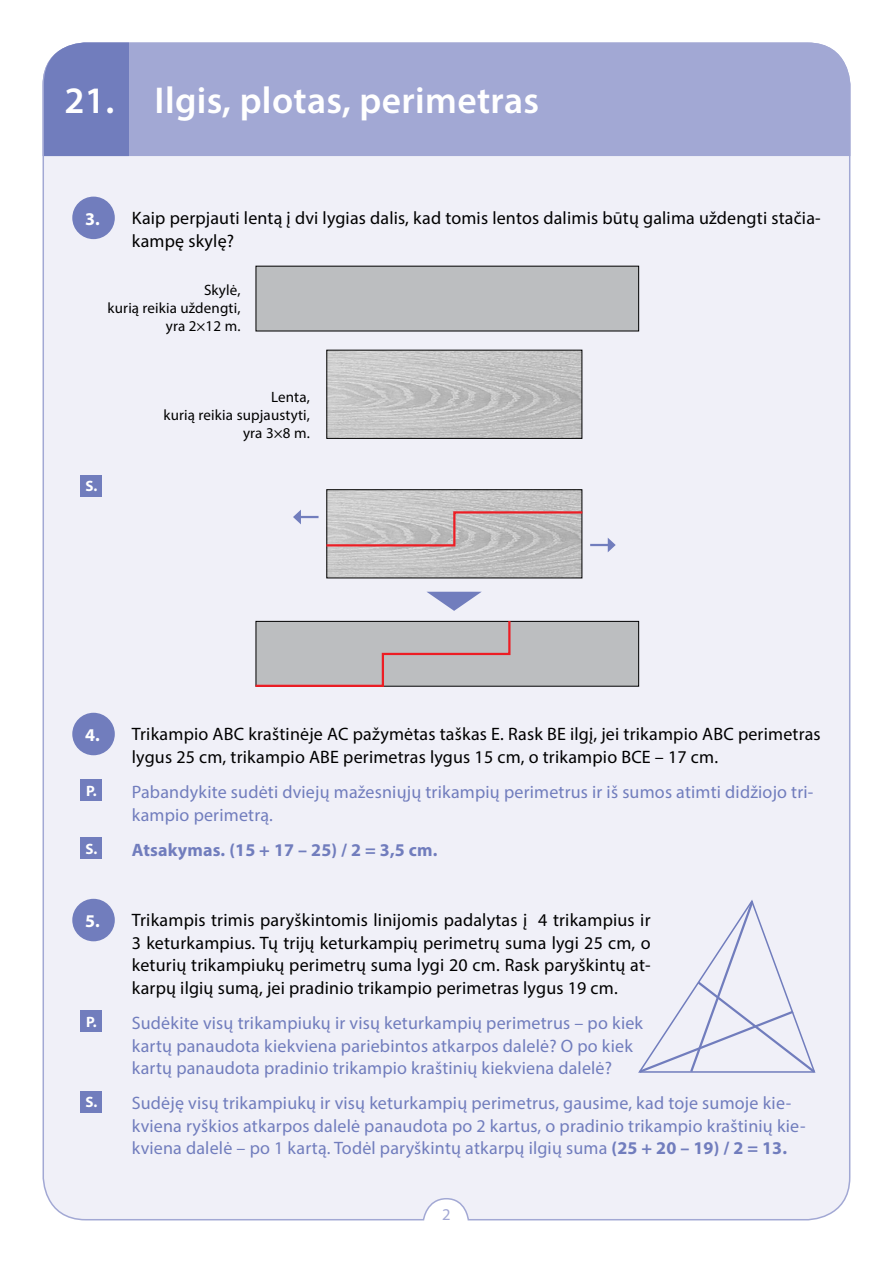
<style>
.page{position:relative;width:893px;height:1263px;background:#fff}
.page>*{position:absolute;margin:0;border:0;box-sizing:border-box;transform-origin:0 0}
.t1{font:600 37.5px "Myriad Pro";letter-spacing:.01em;color:#fff}
._4__Atsakymas{font:18px/22.5px "Myriad Pro";letter-spacing:.01em;color:#717dbd}
._2__Užduotis_12_pt{font:18px/22.5px "Myriad Pro";letter-spacing:.01em;color:#000}
._4__Atsakymas-2{font:700 18px "Myriad Pro";letter-spacing:.01em;color:#717dbd}
.t2{font:700 18px "Myriad Pro";color:#fff}
.t3{font:16.5px "Myriad Pro";color:#a2a8d4}
._2__Užduotis_12_pt-2{font:15px/18px "Myriad Pro";letter-spacing:.01em;color:#000;text-align:right}
.t4{font:700 15px "Myriad Pro";color:#fff}
.s1{font-weight:700}
</style>
<div class="page">
<div style="left:42px;top:42px;width:809px;height:1179px;background:#f0f0f8"></div>
<div style="left:43px;top:43px;width:807px;height:113px;background:#a2a8d4"></div>
<div style="left:44px;top:43px;width:85px;height:113px;background:#717dbd"></div>
<div style="left:72px;top:197px;width:43px;height:42px;background:#717dbd;border-radius:50%"></div>
<div style="left:81px;top:475px;width:21px;height:21px;background:#717dbd"></div>
<div style="left:72px;top:713px;width:43px;height:42px;background:#717dbd;border-radius:50%"></div>
<div style="left:81px;top:780px;width:21px;height:21px;background:#717dbd"></div>
<div style="left:81px;top:837px;width:21px;height:22px;background:#717dbd"></div>
<div style="left:72px;top:899px;width:43px;height:42px;background:#717dbd;border-radius:50%"></div>
<div style="left:81px;top:1011px;width:21px;height:21px;background:#717dbd"></div>
<div style="left:81px;top:1091px;width:21px;height:21px;background:#717dbd"></div>
<img style="left:328px;top:352px;width:252px;height:85px">
<div style="left:326px;top:350px;width:256px;height:89px;border:1px solid #000"></div>
<div style="left:256px;top:266px;width:383px;height:65px;background:#bcbec0"></div>
<svg style="left:637px;top:899px;width:180px;height:176px"></svg>
<div style="left:256px;top:621px;width:383px;height:65px;background:#bcbec0"></div>
<div style="left:256px;top:621px;width:383px;height:66px;border:1px solid #000"></div>
<svg style="left:253px;top:619px;width:259px;height:69px"></svg>
<img style="left:328px;top:491px;width:252px;height:85px">
<div style="left:326px;top:489px;width:256px;height:89px;border:1px solid #000"></div>
<svg style="left:324px;top:510px;width:292px;height:42px"></svg>
<hr style="left:299px;top:516px;width:20px;height:2px;background:#717dbd">
<svg style="left:293px;top:510px;width:8px;height:14px"></svg>
<svg style="left:426px;top:592px;width:56px;height:19px"></svg>
<h1 class="t1" style="left:64px;top:77px;width:476px">21. Ilgis, plotas, perimetras</h1>
<p class="t2" style="left:85px;top:207px;width:16px">3.</p>
<p class="_2__Užduotis_12_pt" style="left:132px;top:207px;width:690px">Kaip perpjauti lentą į dvi lygias dalis, kad tomis lentos dalimis būtų galima uždengti stačia&shy;kampę skylę?</p>
<p class="_2__Užduotis_12_pt-2" style="left:108px;top:281px;width:134px">Skylė,<br>kurią reikia uždengti, yra 2×12 m.</p>
<p class="t4" style="left:85px;top:477px;width:13px">S.</p>
<p class="_2__Užduotis_12_pt-2" style="left:163px;top:388px;width:148px">Lenta,<br>kurią reikia supjaustyti, yra 3×8 m.</p>
<p class="t2" style="left:85px;top:723px;width:16px">4.</p>
<p class="_2__Užduotis_12_pt" style="left:132px;top:723px;width:690px">Trikampio ABC kraštinėje AC pažymėtas taškas E. Rask BE ilgį, jei trikampio ABC perimetras lygus 25 cm, trikampio ABE perimetras lygus 15 cm, o trikampio BCE – 17 cm.</p>
<p class="t4" style="left:86px;top:781px;width:12px">P.</p>
<p class="_4__Atsakymas" style="left:132px;top:780px;width:683px">Pabandykite sudėti dviejų mažesniųjų trikampių perimetrus ir iš sumos atimti didžiojo tri&shy;kampio perimetrą.</p>
<p class="t4" style="left:85px;top:839px;width:13px">S.</p>
<p class="_4__Atsakymas-2" style="left:132px;top:838px;width:307px">Atsakymas. (15 + 17 – 25) / 2 = 3,5 cm.</p>
<p class="t2" style="left:85px;top:909px;width:16px">5.</p>
<p class="_2__Užduotis_12_pt" style="left:132px;top:909px;width:520px;text-align:justify">Trikampis trimis paryškintomis linijomis padalytas į 4 trikampius ir 3 keturkampius. Tų trijų keturkampių perimetrų suma lygi 25 cm, o keturių trikampiukų perimetrų suma lygi 20 cm. Rask paryškintų at&shy;karpų ilgių sumą, jei pradinio trikampio perimetras lygus 19 cm.</p>
<p class="t4" style="left:86px;top:1012px;width:12px">P.</p>
<p class="_4__Atsakymas" style="left:132px;top:1011px;width:513px">Sudėkite visų trikampiukų ir visų keturkampių perimetrus – po kiek kartų panaudota kiekviena pariebintos atkarpos dalelė? O po kiek kartų panaudota pradinio trikampio kraštinių kiekviena dalelė?</p>
<p class="t4" style="left:85px;top:1092px;width:13px">S.</p>
<p class="_4__Atsakymas" style="left:132px;top:1092px;width:675px">Sudėję visų trikampiukų ir visų keturkampių perimetrus, gausime, kad toje sumoje kie&shy;kviena ryškios atkarpos dalelė panaudota po 2 kartus, o pradinio trikampio kraštinių kie&shy;kviena dalelė – po 1 kartą. Todėl paryškintų atkarpų ilgių suma <span class="s1">(25 + 20 – 19) / 2 = 13.</span></p>
<p class="t3" style="left:442px;top:1205px;width:10px">2</p>
</div>
